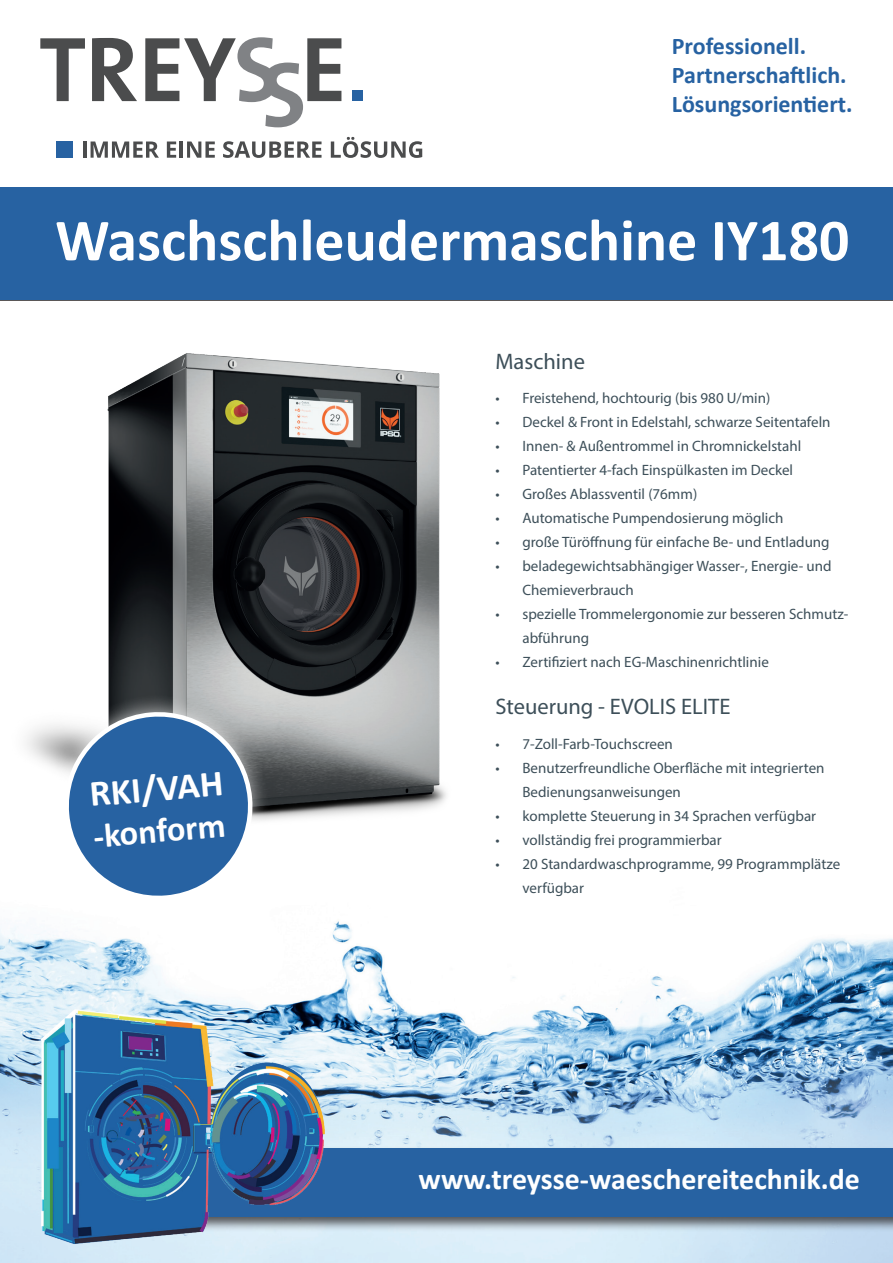
<style>
.page{position:relative;width:893px;height:1263px;background:#fff}
.page>*{position:absolute;margin:0;border:0;box-sizing:border-box;transform-origin:0 0}
.t1{font:700 60px "Calibri";color:#fff}
.t2{font:700 37.35px "Calibri";color:#fff}
.t3{font:700 34.5px "Calibri";color:#fff}
.t4{font:700 30px "Calibri";color:#fff}
.t5{font:700 24px/28.8px "Calibri";color:#2762a2}
.t6{font:22.5px "Myriad Pro";color:#3d4f59}
.t7{font:15px/24px "Myriad Pro";color:#3d4f59}
</style>
<div class="page">
<img style="left:26px;top:353px;width:420px;height:466px">
<div style="left:0;top:187px;width:893px;height:113px;background:#2762a2"></div>
<div style="left:57px;top:141px;width:16px;height:17px;background:#2762a2"></div>
<div style="left:352px;top:91px;width:10px;height:10px;background:#2762a2"></div>
<svg style="left:40px;top:38px;width:45px;height:63px"></svg>
<svg style="left:92px;top:38px;width:45px;height:63px"></svg>
<svg style="left:145px;top:37px;width:196px;height:90px"></svg>
<hr style="left:83px;top:141px;width:3px;height:17px;background:#4b4c4d">
<svg style="left:91px;top:141px;width:68px;height:17px"></svg>
<svg style="left:167px;top:141px;width:9px;height:17px"></svg>
<hr style="left:180px;top:141px;width:3px;height:17px;background:#4b4c4d">
<svg style="left:187px;top:141px;width:28px;height:17px"></svg>
<svg style="left:223px;top:141px;width:99px;height:17px"></svg>
<svg style="left:331px;top:137px;width:91px;height:21px"></svg>
<img style="left:0;top:921px;width:893px;height:342px">
<div style="left:77px;top:1146px;width:816px;height:86px;background:#231f20;opacity:.75"></div>
<div style="left:79px;top:1148px;width:814px;height:68px;background:#2762a2"></div>
<img style="left:8px;top:968px;width:369px;height:295px">
<svg style="left:35px;top:683px;width:246px;height:246px"></svg>
<svg style="left:63px;top:710px;width:191px;height:192px"></svg>
<h3 class="t5" style="left:672px;top:31px;width:182px">Professionell.<br>Partnerschaftlich.<br>Lösungsorientiert.</h3>
<h1 class="t1" style="left:55px;top:198px;width:796px">Waschschleudermaschine IY180</h1>
<h2 class="t2" style="left:88px;top:768px;width:135px;rotate:-5deg">RKI/VAH</h2>
<h3 class="t3" style="left:91px;top:812px;width:134px;rotate:-5deg">-konform</h3>
<h3 class="t6" style="left:495px;top:347px;width:91px">Maschine</h3>
<p class="t7" style="left:495px;top:386px;width:276px">• Freistehend, hochtourig (bis 980 U/min)</p>
<p class="t7" style="left:495px;top:410px;width:337px">• Deckel &amp; Front in Edelstahl, schwarze Seitentafeln</p>
<p class="t7" style="left:495px;top:434px;width:307px">• Innen- &amp; Außentrommel in Chromnickelstahl</p>
<p class="t7" style="left:495px;top:458px;width:299px">• Patentierter 4-fach Einspülkasten im Deckel</p>
<p class="t7" style="left:495px;top:482px;width:203px">• Großes Ablassventil (76mm)</p>
<p class="t7" style="left:495px;top:506px;width:290px">• Automatische Pumpendosierung möglich</p>
<p class="t7" style="left:495px;top:530px;width:336px">• große Türöffnung für einfache Be- und Entladung</p>
<p class="t7" style="left:522px;top:554px;width:311px;text-indent:-27px">• beladegewichtsabhängiger Wasser-, Energie- und<br>Chemieverbrauch</p>
<p class="t7" style="left:522px;top:602px;width:327px;text-indent:-27px">• spezielle Trommelergonomie zur besseren Schmutz&shy;abführung</p>
<p class="t7" style="left:495px;top:650px;width:275px">• Zertifiziert nach EG-Maschinenrichtlinie</p>
<h3 class="t6" style="left:495px;top:693px;width:237px">Steuerung - EVOLIS ELITE</h3>
<p class="t7" style="left:495px;top:731px;width:179px">• 7-Zoll-Farb-Touchscreen</p>
<p class="t7" style="left:522px;top:755px;width:304px;text-indent:-27px">• Benutzerfreundliche Oberfläche mit integrierten<br>Bedienungsanweisungen</p>
<p class="t7" style="left:495px;top:803px;width:322px">• komplette Steuerung in 34 Sprachen verfügbar</p>
<p class="t7" style="left:495px;top:827px;width:228px">• vollständig frei programmierbar</p>
<p class="t7" style="left:522px;top:851px;width:319px;text-indent:-27px">• 20 Standardwaschprogramme, 99 Programmplätze verfügbar</p>
<h3 class="t4" style="left:419px;top:1157px;width:443px">www.treysse-waeschereitechnik.de</h3>
</div>
